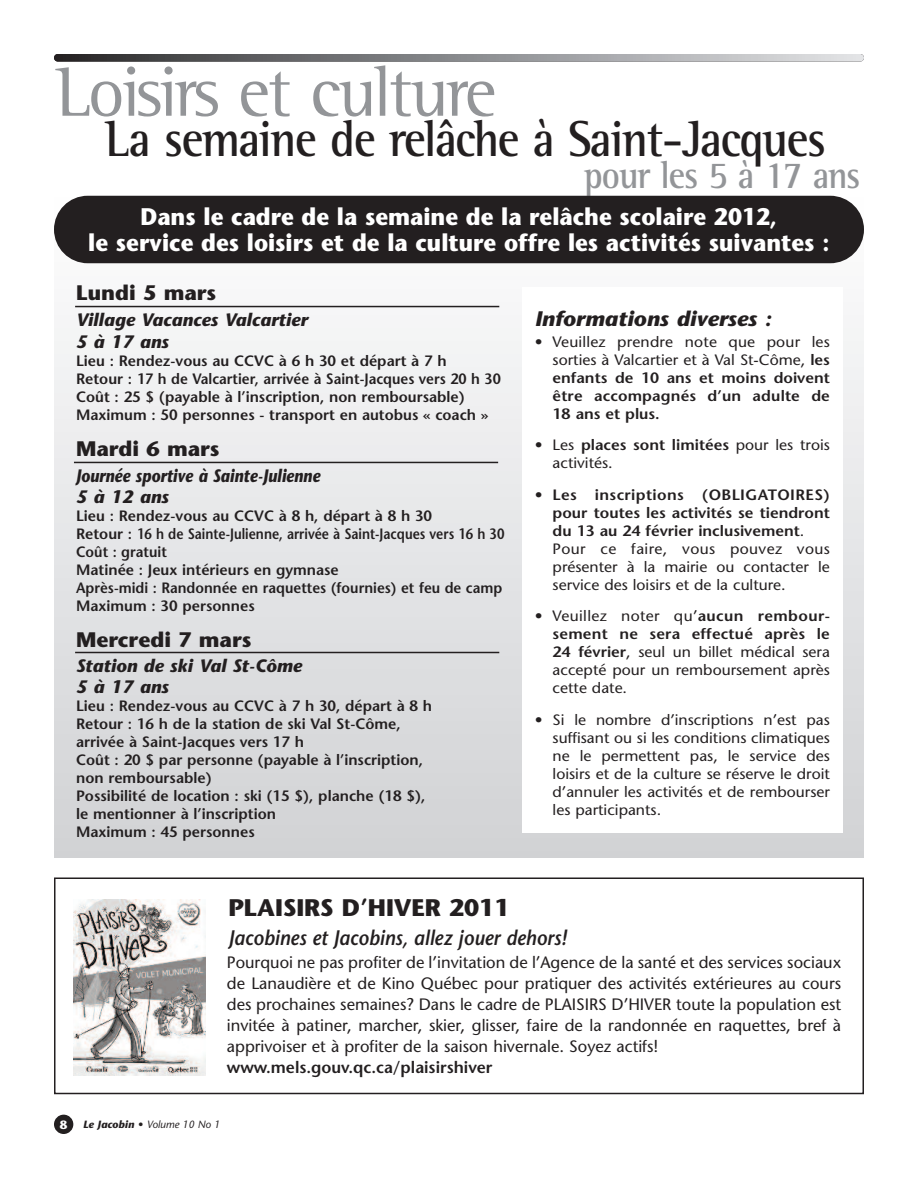
<style>
.page{position:relative;width:918px;height:1188px;background:#fff}
.page>*{position:absolute;margin:0;border:0;box-sizing:border-box;transform-origin:0 0}
.t1{font:72px "Rotis Semi Serif";letter-spacing:-.035em;color:#939598}
.t2{font:700 51.75px "Rotis Semi Serif";letter-spacing:-.03em;color:#231f20;scale:.9 1}
.t3{font:700 39px "Rotis Semi Serif";letter-spacing:-.03em;color:#939598;scale:.9 1}
.t4{font:700 24px/25.5px "Stone Sans";color:#fff;text-align:center;scale:.93 1}
.t5{font:700 24px "Stone Sans";color:#231f20}
.t6{font:italic 600 21px "Stone Sans";color:#231f20;scale:.9 1}
.t7{font:700 21px "Stone Sans";color:#231f20}
.t8{font:italic 700 21px "Stone Sans";color:#231f20;scale:1.05 1}
.t9{font:italic 700 18px/22.5px "Stone Sans";color:#231f20}
.t10{font:italic 700 18px/21px "Stone Sans";color:#231f20;scale:.85 1}
.t11{font:16.5px/21px "Stone Sans";color:#231f20;text-align:justify}
.t12{font:600 16.5px "Stone Sans";color:#231f20}
.t13{font:600 15px/18px "Stone Sans";color:#231f20}
.t14{font:15px/18px "Stone Sans";color:#231f20;scale:1.05 1}
.t15{font:600 15px/18px "Stone Sans";color:#231f20;text-align:justify;scale:1.05 1}
.t16{font:700 12px "Stone Sans";color:#fff}
.t17{font:italic 10.5px "Stone Sans";color:#231f20}
.s1{font-weight:400}
.s2{font-weight:600}
.s3{font-weight:700}
</style>
<div class="page">
<div style="left:54px;top:1115px;width:19px;height:19px;background:#231f20;border-radius:50%"></div>
<div style="left:54px;top:196px;width:810px;height:661px;background:linear-gradient(to bottom,#fafafa,#d2d4d6)"></div>
<svg style="left:54px;top:54px;width:810px;height:8px;background:#87888a"></svg>
<div style="left:54px;top:196px;width:810px;height:67px;background:#231f20;border-radius:34px"></div>
<div style="left:523px;top:287px;width:320px;height:545px;background:#fff"></div>
<hr style="left:75px;top:306px;width:424px;height:1px;background:#231f20">
<hr style="left:74px;top:462px;width:424px;height:1px;background:#231f20">
<div style="left:54px;top:878px;width:810px;height:216px;border:2px solid #231f20"></div>
<img style="left:73px;top:900px;width:133px;height:175px">
<hr style="left:75px;top:652px;width:424px;height:1px;background:#231f20">
<h1 class="t1" style="left:56px;top:67px;width:443px">Loisirs et culture</h1>
<h2 class="t2" style="left:105px;top:121px;width:802px">La semaine de relâche à Saint-Jacques</h2>
<h3 class="t3" style="left:584px;top:161px;width:309px">pour les 5 à 17 ans</h3>
<h3 class="t4" style="left:88px;top:207px;width:798px">Dans le cadre de la semaine de la relâche scolaire 2012,<br>le service des loisirs et de la culture offre les activités suivantes :</h3>
<h3 class="t7" style="left:76px;top:285px;width:142px">Lundi 5 mars</h3>
<p class="t9" style="left:76px;top:310px;width:233px">Village Vacances Valcartier<br>5 à 17 ans</p>
<p class="t13" style="left:76px;top:353px;width:426px">Lieu : Rendez-vous au CCVC à 6 h 30 et départ à 7 h<br>Retour : 17 h de Valcartier, arrivée à Saint-Jacques vers 20 h 30<br>Coût : 25 $ (payable à l’inscription, non remboursable)<br>Maximum : 50 personnes - transport en autobus « coach »</p>
<h3 class="t7" style="left:76px;top:441px;width:145px">Mardi 6 mars</h3>
<p class="t10" style="left:76px;top:467px;width:289px">Journée sportive à Sainte-Julienne<br>5 à 12 ans</p>
<p class="t13" style="left:76px;top:508px;width:430px">Lieu : Rendez-vous au CCVC à 8 h, départ à 8 h 30<br>Retour : 16 h de Sainte-Julienne, arrivée à Saint-Jacques vers 16 h 30<br>Coût : gratuit<br>Matinée : Jeux intérieurs en gymnase<br>Après-midi : Randonnée en raquettes (fournies) et feu de camp Maximum : 30 personnes</p>
<h3 class="t7" style="left:76px;top:631px;width:177px">Mercredi 7 mars</h3>
<p class="t9" style="left:76px;top:657px;width:228px;line-height:21px">Station de ski Val St-Côme<br>5 à 17 ans</p>
<p class="t13" style="left:76px;top:698px;width:358px">Lieu : Rendez-vous au CCVC à 7 h 30, départ à 8 h Retour : 16 h de la station de ski Val St-Côme, arrivée à Saint-Jacques vers 17 h<br>Coût : 20 $ par personne (payable à l’inscription, non remboursable)<br>Possibilité de location : ski (15 $), planche (18 $), le mentionner à l’inscription<br>Maximum : 45 personnes</p>
<h3 class="t8" style="left:535px;top:310px;width:227px">Informations diverses :</h3>
<p class="t15" style="left:553px;top:334px;width:266px;text-indent:-18px"><span class="s1">• Veuillez prendre note que pour les sorties à Valcartier et à Val St-Côme,</span> les enfants de 10 ans et moins doivent être accompagnés d’un adulte de 18 ans et plus.</p>
<p class="t14" style="left:553px;top:438px;width:266px;text-indent:-18px">• Les <span class="s2">places sont limitées</span> pour les trois activités.</p>
<p class="t14" style="left:553px;top:487px;width:266px;text-indent:-18px">• <span class="s2">Les inscriptions (OBLIGATOIRES) pour toutes les activités se tiendront du 13 au 24 février inclusivement</span>.<br>Pour ce faire, vous pouvez vous présenter à la mairie ou contacter le service des loisirs et de la culture.</p>
<p class="t14" style="left:553px;top:609px;width:266px;text-align:justify;text-indent:-18px">• Veuillez noter qu’<span class="s2">aucun rembour&shy;sement ne sera effectué après le 24 février</span>, seul un billet médical sera accepté pour un remboursement après cette date.</p>
<p class="t14" style="left:553px;top:712px;width:266px;text-align:justify;text-indent:-18px">• Si le nombre d’inscriptions n’est pas suffisant ou si les conditions climatiques ne le permettent pas, le service des loisirs et de la culture se réserve le droit d’annuler les activités et de rembourser les participants.</p>
<h3 class="t5" style="left:228px;top:899px;width:283px">PLAISIRS D’HIVER 2011</h3>
<h3 class="t6" style="left:228px;top:929px;width:378px">Jacobines et Jacobins, allez jouer dehors!</h3>
<p class="t11" style="left:227px;top:954px;width:616px">Pourquoi ne pas profiter de l’invitation de l’Agence de la santé et des services sociaux de Lanaudière et de Kino Québec pour pratiquer des activités extérieures au cours des prochaines semaines? Dans le cadre de PLAISIRS D’HIVER toute la population est invitée à patiner, marcher, skier, glisser, faire de la randonnée en raquettes, bref à apprivoiser et à profiter de la saison hivernale. Soyez actifs!</p>
<p class="t12" style="left:227px;top:1061px;width:267px">www.mels.gouv.qc.ca/plaisirshiver</p>
<p class="t16" style="left:60px;top:1120px;width:9px">8</p>
<p class="t17" style="left:83px;top:1121px;width:139px"><span class="s3">Le Jacobin •</span> Volume 10 No 1</p>
</div>
